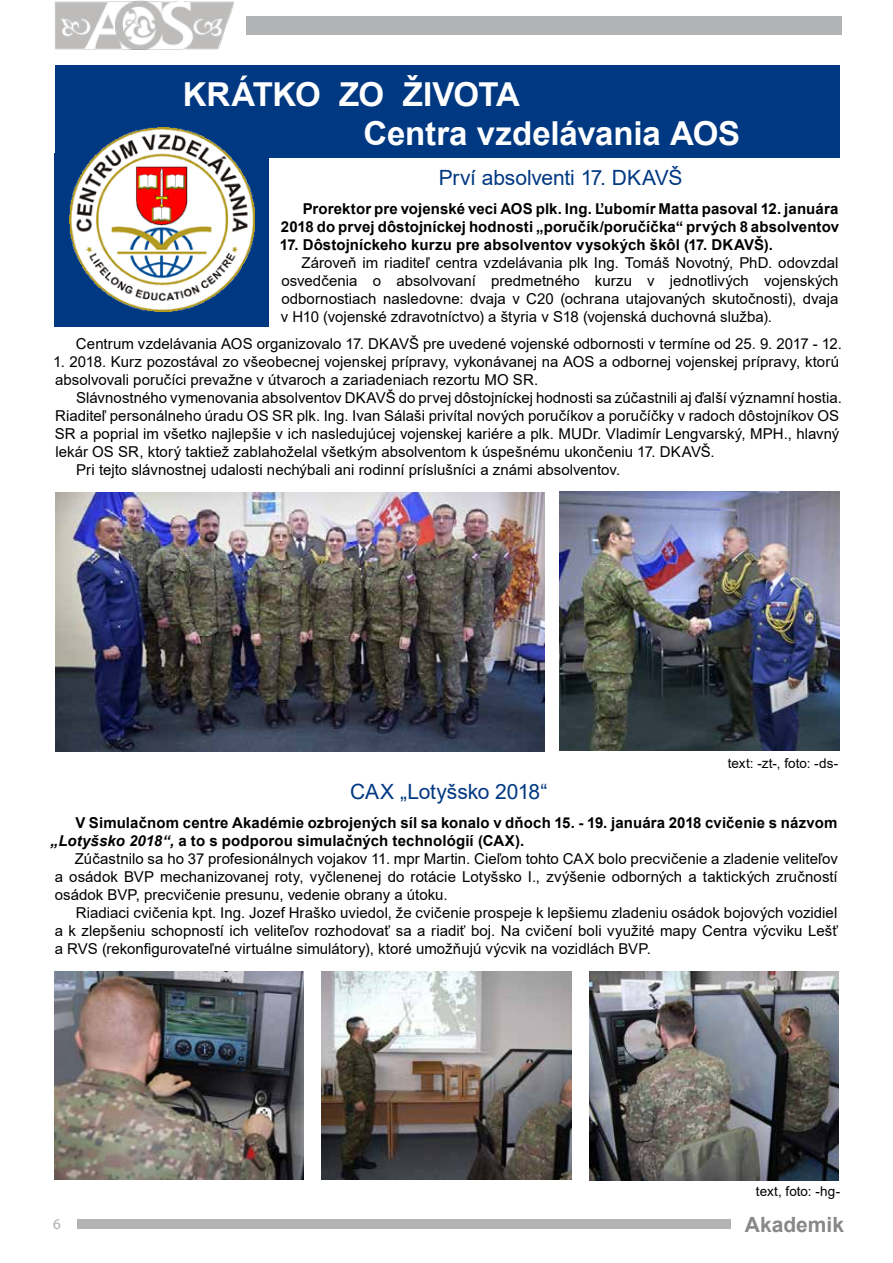
<style>
.page{position:relative;width:893px;height:1263px;background:#fff}
.page>*{position:absolute;margin:0;border:0;box-sizing:border-box;transform-origin:0 0}
.t1{font:700 33px/39.6px "Arial";letter-spacing:-.005em;color:#fff}
.t2{font:21px "Arial";letter-spacing:-.01em;color:#003882}
.t3{font:700 21px "Arial";color:#87888a}
.t4{font:15px/18px "Arial";color:#000;text-align:justify}
.t5{font:700 15px/18px "Arial";letter-spacing:.01em;color:#000;text-align:right}
.t6{font:15px "Myriad Pro";color:#58585a}
.t7{font:13.5px "Arial";color:#000}
.s1{font-style:italic}
</style>
<div class="page">
<img style="left:55px;top:0;width:179px;height:50px">
<div style="left:77px;top:1219px;width:654px;height:10px;background:#b1b3b4"></div>
<div style="left:247px;top:16px;width:595px;height:19px;background:#b1b3b4"></div>
<div style="left:55px;top:65px;width:784px;height:93px;background:#003882"></div>
<div style="left:55px;top:154px;width:214px;height:173px;background:#003882"></div>
<img style="left:70px;top:127px;width:184px;height:184px">
<img style="left:560px;top:491px;width:279px;height:260px">
<img style="left:55px;top:492px;width:489px;height:260px">
<img style="left:322px;top:972px;width:249px;height:207px">
<img style="left:54px;top:972px;width:250px;height:207px">
<img style="left:589px;top:971px;width:250px;height:209px">
<h1 class="t1" style="left:363px;top:75px;width:378px;text-indent:-181px">KRÁTKO ZO ŽIVOTA<br>Centra vzdelávania AOS</h1>
<h2 class="t2" style="left:439px;top:163px;width:245px">Prví absolventi 17. DKAVŠ</h2>
<p class="t5" style="left:281px;top:200px;width:560px">Prorektor pre vojenské veci AOS plk. Ing. Ľubomír Matta pasoval 12. januára<br>2018 do prvej dôstojníckej hodnosti „poručík/poručíčka“ prvých 8 absolventov</p>
<p class="t5" style="left:280px;top:236px;width:495px">17. Dôstojníckeho kurzu pre absolventov vysokých škôl (17. DKAVŠ).</p>
<p class="t4" style="left:281px;top:254px;width:559px;text-indent:21px">Zároveň im riaditeľ centra vzdelávania plk Ing. Tomáš Novotný, PhD. odovzdal osvedčenia o absolvovaní predmetného kurzu v jednotlivých vojenských odbornostiach nasledovne: dvaja v C20 (ochrana utajovaných skutočnosti), dvaja v H10 (vojenské zdravotníctvo) a štyria v S18 (vojenská duchovná služba).</p>
<p class="t4" style="left:76px;top:334px;width:767px">Centrum vzdelávania AOS organizovalo 17. DKAVŠ pre uvedené vojenské odbornosti v termíne od 25. 9. 2017 - 12.</p>
<p class="t4" style="left:53px;top:352px;width:787px">1. 2018. Kurz pozostával zo všeobecnej vojenskej prípravy, vykonávanej na AOS a odbornej vojenskej prípravy, ktorú absolvovali poručíci prevažne v útvaroch a zariadeniach rezortu MO SR.</p>
<p class="t4" style="left:76px;top:388px;width:767px">Slávnostného vymenovania absolventov DKAVŠ do prvej dôstojníckej hodnosti sa zúčastnili aj ďalší významní hostia.</p>
<p class="t4" style="left:55px;top:406px;width:786px">Riaditeľ personálneho úradu OS SR plk. Ing. Ivan Sálaši privítal nových poručíkov a poručíčky v radoch dôstojníkov OS</p>
<p class="t4" style="left:55px;top:424px;width:786px">SR a poprial im všetko najlepšie v ich nasledujúcej vojenskej kariére a plk. MUDr. Vladimír Lengvarský, MPH., hlavný</p>
<p class="t4" style="left:55px;top:442px;width:661px">lekár OS SR, ktorý taktiež zablahoželal všetkým absolventom k úspešnému ukončeniu 17. DKAVŠ.</p>
<p class="t4" style="left:76px;top:460px;width:545px">Pri tejto slávnostnej udalosti nechýbali ani rodinní príslušníci a známi absolventov.</p>
<h2 class="t2" style="left:350px;top:777px;width:199px">CAX „Lotyšsko 2018“</h2>
<p class="t7" style="left:728px;top:754px;width:112px">text: -zt-, foto: -ds-</p>
<p class="t5" style="left:51px;top:814px;width:788px;text-align:left;text-indent:25px">V Simulačnom centre Akadémie ozbrojených síl sa konalo v dňoch 15. - 19. januára 2018 cvičenie s názvom <span class="s1">„Lotyšsko 2018“,</span> a to s podporou simulačných technológií (CAX).</p>
<p class="t4" style="left:55px;top:850px;width:785px;text-indent:20px">Zúčastnilo sa ho 37 profesionálnych vojakov 11. mpr Martin. Cieľom tohto CAX bolo precvičenie a zladenie veliteľov a osádok BVP mechanizovanej roty, vyčlenenej do rotácie Lotyšsko I., zvýšenie odborných a taktických zručností osádok BVP, precvičenie presunu, vedenie obrany a útoku.</p>
<p class="t4" style="left:55px;top:904px;width:785px;text-indent:21px">Riadiaci cvičenia kpt. Ing. Jozef Hraško uviedol, že cvičenie prospeje k lepšiemu zladeniu osádok bojových vozidiel a k zlepšeniu schopností ich veliteľov rozhodovať sa a riadiť boj. Na cvičení boli využité mapy Centra výcviku Lešť a RVS (rekonfigurovateľné virtuálne simulátory), ktoré umožňujú výcvik na vozidlách BVP.</p>
<p class="t7" style="left:756px;top:1182px;width:86px">text, foto: -hg-</p>
<p class="t6" style="left:53px;top:1215px;width:9px">6</p>
<h2 class="t3" style="left:745px;top:1209px;width:101px">Akademik</h2>
</div>
